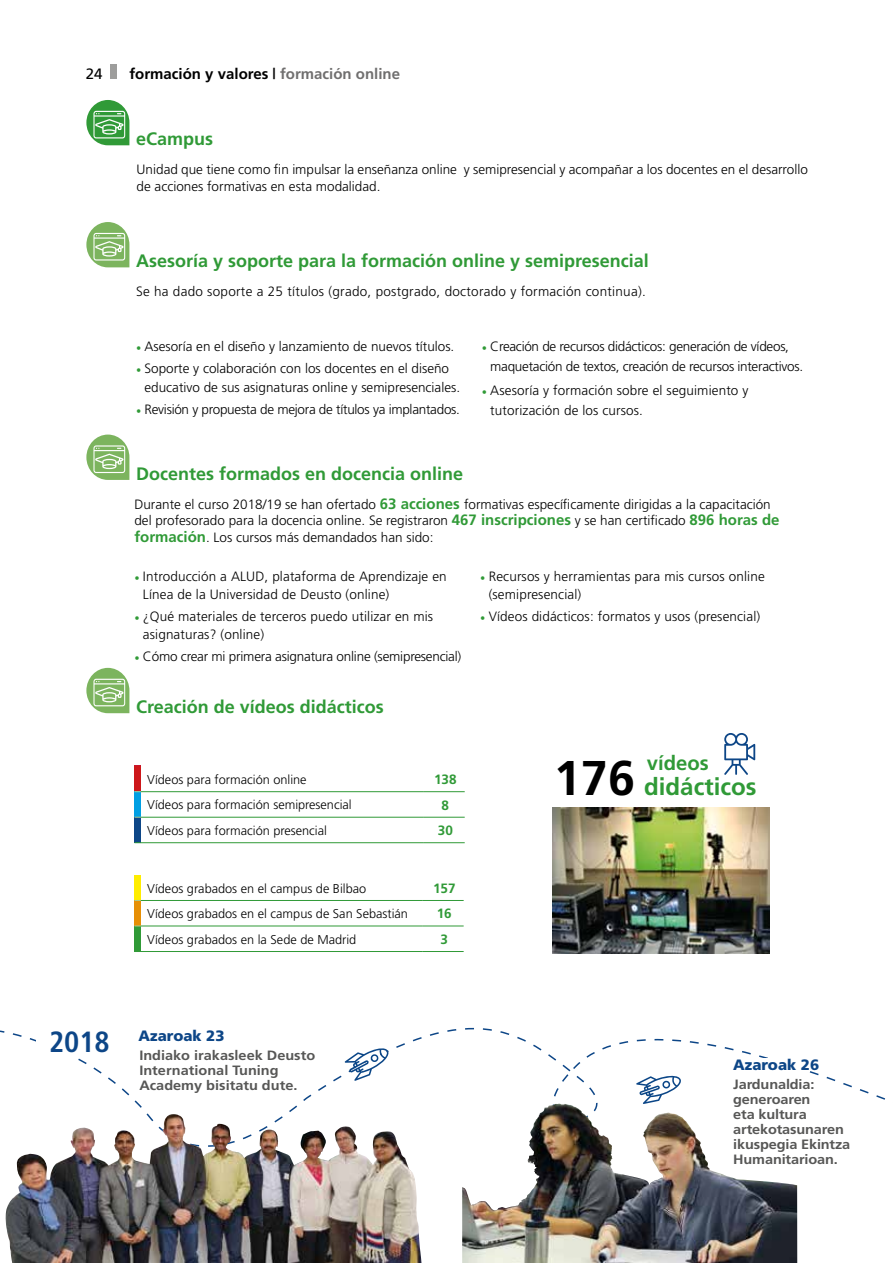
<style>
.page{position:relative;width:893px;height:1263px;background:#fff}
.page>*{position:absolute;margin:0;border:0;box-sizing:border-box;transform-origin:0 0}
.t1{font:700 24.15px "Frutiger";color:#309a37}
.t2{font:700 20.25px "Frutiger";color:#309a37}
.t3{font:700 18px "Frutiger";color:#309a37}
.t4{font:700 15px "Frutiger";color:#000}
.t5{font:900 15px "Frutiger";color:#0d4687}
.t6{font:15px "Frutiger";color:#000}
.t7{font:300 13.5px/16.5px "Frutiger";color:#000}
.t8{font:300 13.5px/19.8px "Frutiger";letter-spacing:-.02em;color:#000}
.t9{font:700 13.5px/15px "Frutiger";letter-spacing:-.01em;color:#575756;scale:1.08 1}
.t10{font:300 13.5px "Frutiger";letter-spacing:.02em;color:#000}
.t11{font:700 13.5px "Frutiger";color:#309a37}
.t12{font:300 12.75px "Frutiger";color:#000}
.s1{color:#706f6f}
.s2{font-family:"Minion Pro";font-weight:400;color:#309a37}
.s3{font-weight:700;font-size:15px;color:#309a37}
.s4{font-size:48.75px;color:#000}
</style>
<div class="page">
<div style="left:110px;top:65px;width:7px;height:14px;background:#9d9d9c"></div>
<svg style="left:86px;top:100px;width:43px;height:45px"></svg>
<svg style="left:86px;top:222px;width:43px;height:45px"></svg>
<svg style="left:86px;top:435px;width:43px;height:45px"></svg>
<svg style="left:86px;top:668px;width:43px;height:45px"></svg>
<div style="left:135px;top:765px;width:6px;height:78px;background:#c9152e"></div>
<div style="left:135px;top:766px;width:6px;height:26px;background:#cd171a"></div>
<div style="left:135px;top:792px;width:6px;height:25px;background:#009fe3"></div>
<div style="left:135px;top:817px;width:6px;height:26px;background:#0d4687"></div>
<hr style="left:141px;top:842px;width:283px;height:1px;background:#309a37">
<hr style="left:424px;top:842px;width:41px;height:1px;background:#309a37">
<hr style="left:141px;top:817px;width:283px;height:1px;background:#309a37">
<hr style="left:424px;top:817px;width:41px;height:1px;background:#309a37">
<hr style="left:141px;top:791px;width:283px;height:1px;background:#309a37">
<hr style="left:424px;top:791px;width:41px;height:1px;background:#309a37">
<svg style="left:724px;top:733px;width:31px;height:42px"></svg>
<svg style="left:318px;top:1027px;width:568px;height:77px"></svg>
<div style="left:733px;top:1058px;width:96px;height:12px;background:#fff"></div>
<div style="left:135px;top:875px;width:6px;height:25px;background:#ffed00"></div>
<div style="left:135px;top:900px;width:6px;height:26px;background:#e68f05"></div>
<div style="left:135px;top:926px;width:6px;height:25px;background:#309a37"></div>
<hr style="left:141px;top:951px;width:282px;height:1px;background:#309a37">
<hr style="left:423px;top:951px;width:41px;height:1px;background:#309a37">
<hr style="left:141px;top:926px;width:282px;height:1px;background:#309a37">
<hr style="left:423px;top:926px;width:41px;height:1px;background:#309a37">
<hr style="left:141px;top:900px;width:282px;height:1px;background:#309a37">
<hr style="left:423px;top:900px;width:41px;height:1px;background:#309a37">
<img style="left:552px;top:808px;width:218px;height:145px">
<img style="left:5px;top:1114px;width:417px;height:149px">
<img style="left:462px;top:1104px;width:335px;height:159px">
<p class="t6" style="left:86px;top:65px;width:18px">24</p>
<p class="t4" style="left:129px;top:64px;width:272px">formación y valores | <span class="s1">formación online</span></p>
<h3 class="t3" style="left:136px;top:128px;width:79px">eCampus</h3>
<p class="t7" style="left:137px;top:161px;width:673px">Unidad que tiene como fin impulsar la enseñanza online y semipresencial y acompañar a los docentes en el desarrollo de acciones formativas en esta modalidad.</p>
<h3 class="t3" style="left:136px;top:251px;width:514px">Asesoría y soporte para la formación online y semipresencial</h3>
<p class="t10" style="left:136px;top:284px;width:511px">Se ha dado soporte a 25 títulos (grado, postgrado, doctorado y formación continua).</p>
<p class="t7" style="left:136px;top:338px;width:320px"><span class="s2">•</span> Asesoría en el diseño y lanzamiento de nuevos títulos.</p>
<p class="t7" style="left:145px;top:359px;width:317px;line-height:18.5px;text-indent:-9px"><span class="s2">•</span> Soporte y colaboración con los docentes en el diseño educativo de sus asignaturas online y semipresenciales.</p>
<p class="t8" style="left:136px;top:400px;width:325px"><span class="s2">•</span> Revisión y propuesta de mejora de títulos ya implantados.</p>
<h3 class="t3" style="left:136px;top:463px;width:329px">Docentes formados en docencia online</h3>
<p class="t8" style="left:490px;top:336px;width:314px;text-indent:-9px"><span class="s2">•</span> Creación de recursos didácticos: generación de vídeos, maquetación de textos, creación de recursos interactivos.</p>
<p class="t7" style="left:490px;top:380px;width:260px;line-height:19.8px;text-indent:-9px"><span class="s2">•</span> Asesoría y formación sobre el seguimiento y tutorización de los cursos.</p>
<p class="t7" style="left:134px;top:496px;width:647px">Durante el curso 2018/19 se han ofertado <span class="s3">63 acciones</span> formativas específicamente dirigidas a la capacitación del profesorado para la docencia online. Se registraron <span class="s3">467 inscripciones</span> y se han certificado <span class="s3">896 horas de formación</span>. Los cursos más demandados han sido:</p>
<p class="t7" style="left:143px;top:567px;width:305px;line-height:18px;text-indent:-9px"><span class="s2">•</span> Introducción a ALUD, plataforma de Aprendizaje en<br>Línea de la Universidad de Deusto (online)</p>
<p class="t7" style="left:143px;top:607px;width:292px;line-height:18px;text-indent:-9px"><span class="s2">•</span> ¿Qué materiales de terceros puedo utilizar en mis asignaturas? (online)</p>
<p class="t7" style="left:134px;top:648px;width:328px"><span class="s2">•</span> Cómo crear mi primera asignatura online (semipresencial)</p>
<h3 class="t3" style="left:136px;top:696px;width:249px">Creación de vídeos didácticos</h3>
<p class="t12" style="left:147px;top:772px;width:161px">Vídeos para formación online</p>
<p class="t11" style="left:434px;top:771px;width:24px">138</p>
<p class="t12" style="left:147px;top:798px;width:206px">Vídeos para formación semipresencial</p>
<p class="t11" style="left:442px;top:797px;width:9px">8</p>
<p class="t12" style="left:147px;top:823px;width:181px">Vídeos para formación presencial</p>
<p class="t11" style="left:438px;top:822px;width:17px">30</p>
<p class="t12" style="left:147px;top:881px;width:220px">Vídeos grabados en el campus de Bilbao</p>
<p class="t11" style="left:433px;top:880px;width:24px">157</p>
<p class="t12" style="left:147px;top:907px;width:262px">Vídeos grabados en el campus de San Sebastián</p>
<p class="t11" style="left:437px;top:906px;width:17px">16</p>
<p class="t12" style="left:147px;top:932px;width:211px">Vídeos grabados en la Sede de Madrid</p>
<p class="t11" style="left:441px;top:931px;width:9px">3</p>
<p class="t7" style="left:489px;top:567px;width:278px;line-height:18px;text-indent:-9px"><span class="s2">•</span> Recursos y herramientas para mis cursos online (semipresencial)</p>
<p class="t7" style="left:480px;top:608px;width:282px"><span class="s2">•</span> Vídeos didácticos: formatos y usos (presencial)</p>
<h2 class="t2" style="left:647px;top:751px;width:63px">vídeos</h2>
<h1 class="t1" style="left:554px;top:773px;width:204px"><span class="s4">176</span> didácticos</h1>
<p class="t5" style="left:139px;top:1027px;width:88px">Azaroak 23</p>
<p class="t9" style="left:139px;top:1048px;width:164px;text-indent:-90px"><sup>2018</sup> Indiako irakasleek Deusto<br>International Tuning<br>Academy bisitatu dute.</p>
<p class="t5" style="left:733px;top:1055px;width:88px">Azaroak 26</p>
<p class="t9" style="left:733px;top:1077px;width:110px">Jardunaldia: generoaren<br>eta kultura artekotasunaren ikuspegia Ekintza<br>Humanitarioan.</p>
</div>
